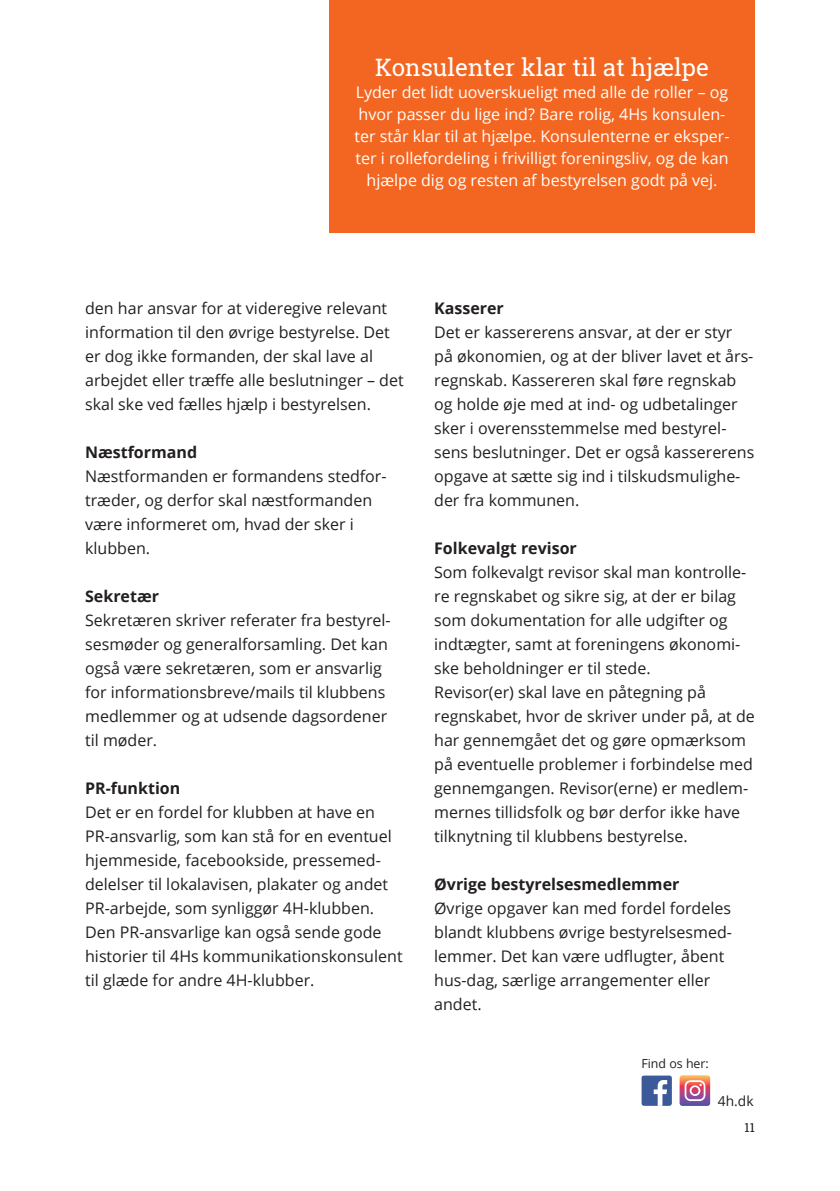
<style>
.page{position:relative;width:840px;height:1191px;background:#fff}
.page>*{position:absolute;margin:0;border:0;box-sizing:border-box;transform-origin:0 0}
.t1{font:24px "Roboto Slab";color:#fff}
.t2{font:16px/24px "Open Sans";color:#231f20}
.t3{font:16px/22px "Open Sans";color:#fff;text-align:center}
.t4{font:700 16px "Open Sans";color:#231f20}
.t5{font:13.8px "Open Sans";color:#231f20}
.t6{font:12.4px "Open Sans";color:#231f20}
.t7{font:12.4px "Roboto Slab";color:#231f20}
</style>
<div class="page">
<div style="left:329px;top:0;width:425px;height:232px;background:#f36621"></div>
<svg style="left:641px;top:1075px;width:30px;height:31px"></svg>
<svg style="left:679px;top:1075px;width:30px;height:31px"></svg>
<h1 class="t1" style="left:375px;top:51px;width:335px">Konsulenter klar til at hjælpe</h1>
<p class="t3" style="left:354px;top:81px;width:376px">Lyder det lidt uoverskueligt med alle de roller – og hvor passer du lige ind? Bare rolig, 4Hs konsulen&shy;ter står klar til at hjælpe. Konsulenterne er eksper&shy;ter i rollefordeling i frivilligt foreningsliv, og de kan hjælpe dig og resten af bestyrelsen godt på vej.</p>
<p class="t2" style="left:85px;top:295px;width:320px">den har ansvar for at videregive relevant information til den øvrige bestyrelse. Det er dog ikke formanden, der skal lave al arbejdet eller træffe alle beslutninger – det skal ske ved fælles hjælp i bestyrelsen.</p>
<p class="t4" style="left:85px;top:441px;width:113px">Næstformand</p>
<p class="t2" style="left:85px;top:463px;width:303px">Næstformanden er formandens stedfor&shy;træder, og derfor skal næstformanden være informeret om, hvad der sker i klubben.</p>
<p class="t4" style="left:85px;top:585px;width:75px">Sekretær</p>
<p class="t2" style="left:85px;top:607px;width:307px">Sekretæren skriver referater fra bestyrel&shy;sesmøder og generalforsamling. Det kan også være sekretæren, som er ansvarlig for informationsbreve/mails til klubbens medlemmer og at udsende dagsordener til møder.</p>
<p class="t4" style="left:85px;top:777px;width:97px">PR-funktion</p>
<p class="t2" style="left:85px;top:799px;width:319px">Det er en fordel for klubben at have en PR-ansvarlig, som kan stå for en eventuel hjemmeside, facebookside, pressemed&shy;delelser til lokalavisen, plakater og andet PR-arbejde, som synliggør 4H-klubben.<br>Den PR-ansvarlige kan også sende gode historier til 4Hs kommunikationskonsulent til glæde for andre 4H-klubber.</p>
<p class="t4" style="left:434px;top:297px;width:71px">Kasserer</p>
<p class="t2" style="left:434px;top:319px;width:321px">Det er kassererens ansvar, at der er styr på økonomien, og at der bliver lavet et års&shy;regnskab. Kassereren skal føre regnskab og holde øje med at ind- og udbetalinger sker i overensstemmelse med bestyrel&shy;sens beslutninger. Det er også kassererens opgave at sætte sig ind i tilskudsmulighe&shy;der fra kommunen.</p>
<p class="t4" style="left:434px;top:537px;width:144px">Folkevalgt revisor</p>
<p class="t2" style="left:434px;top:559px;width:322px">Som folkevalgt revisor skal man kontrolle&shy;re regnskabet og sikre sig, at der er bilag som dokumentation for alle udgifter og indtægter, samt at foreningens økonomi&shy;ske beholdninger er til stede.<br>Revisor(er) skal lave en påtegning på regnskabet, hvor de skriver under på, at de har gennemgået det og gøre opmærksom på eventuelle problemer i forbindelse med gennemgangen. Revisor(erne) er medlem&shy;mernes tillidsfolk og bør derfor ikke have tilknytning til klubbens bestyrelse.</p>
<p class="t4" style="left:434px;top:873px;width:246px">Øvrige bestyrelsesmedlemmer</p>
<p class="t2" style="left:434px;top:895px;width:299px">Øvrige opgaver kan med fordel fordeles blandt klubbens øvrige bestyrelsesmed&shy;lemmer. Det kan være udflugter, åbent hus-dag, særlige arrangementer eller andet.</p>
<p class="t6" style="left:641px;top:1054px;width:69px">Find os her:</p>
<p class="t5" style="left:717px;top:1091px;width:37px">4h.dk</p>
<p class="t7" style="left:744px;top:1118px;width:12px">11</p>
</div>
